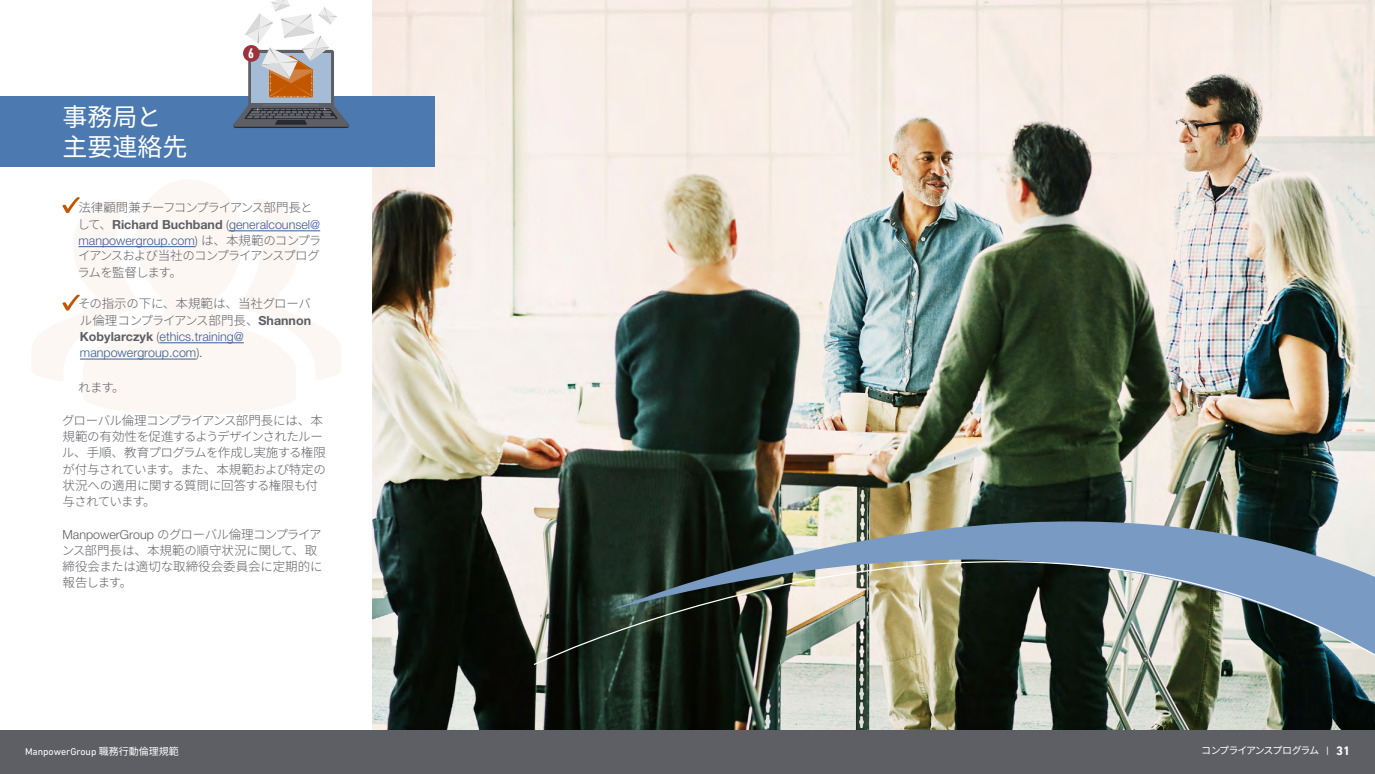
<style>
.page{position:relative;width:1375px;height:774px;background:#fff}
.page>*{position:absolute;margin:0;border:0;box-sizing:border-box;transform-origin:0 0}
.t1{font:25px/30px "Source Han Sans JP";color:#fff}
.t2{font:700 condensed 14px "DIN Next LT Pro";color:#fff}
.t3{font:300 12.5px/16.2px "Source Han Sans JP";letter-spacing:-.035em;color:#5e5f65}
.t4{font:300 12.5px/16.2px "Source Han Sans JP";letter-spacing:-.015em;color:#5e5f65}
.t5{font:300 12.5px/15.9px "Helvetica Neue LT Pro";color:#386097}
.t6{font:300 12.5px/16.2px "Source Han Sans JP";letter-spacing:-.08em;color:#5e5f65}
.t7{font:300 12.5px "Source Han Sans JP";letter-spacing:-.055em;color:#5e5f65}
.t8{font:10px "DIN Next LT Pro";color:#fff}
.t9{font:10px "Source Han Sans JP";letter-spacing:-.115em;color:#fff}
.s1{font-family:"Source Han Sans JP";color:#5e5f65}
.s2{font-weight:700;color:#5e5f65}
.s3{color:#5e5f65}
.s4{font-family:"Helvetica Neue LT Pro";font-weight:700}
.s5{font-family:"Minion Pro";font-weight:400;color:#5e5f65}
.s6{font-family:"Helvetica Neue LT Pro"}
.s7{font-family:"Source Han Sans JP"}
.s8{font-family:"DIN Next LT Pro"}
.s9{font-family:"DIN Next LT Pro";font-weight:700;font-size:12.5px}
</style>
<div class="page">
<svg style="left:296px;top:229px;width:45px;height:151px"></svg>
<svg style="left:83px;top:180px;width:213px;height:235px;fill:#fcf7f3"></svg>
<img style="left:372px;top:0;width:1003px;height:730px">
<div style="left:0;top:96px;width:435px;height:70px;background:#4c79af"></div>
<hr style="left:80px;top:359px;width:116px;height:1px;background:#386097">
<hr style="left:160px;top:342px;width:84px;height:1px;background:#386097">
<hr style="left:78px;top:246px;width:117px;height:1px;background:#386097">
<hr style="left:229px;top:230px;width:91px;height:1px;background:#386097">
<svg style="left:32px;top:197px;width:107px;height:184px"></svg>
<div style="left:248px;top:50px;width:86px;height:59px;background:#5e5f65;border-radius:3px"></div>
<div style="left:251px;top:53px;width:80px;height:50px;background:#a5bcd7"></div>
<hr style="left:263px;top:104px;width:56px;height:2px;background:#67696f">
<svg style="left:233px;top:105px;width:116px;height:23px"></svg>
<svg style="left:245px;top:0;width:92px;height:97px"></svg>
<div style="left:243px;top:45px;width:17px;height:17px;background:#9d323d;border-radius:50%"></div>
<img style="left:613px;top:346px;width:762px;height:32px">
<img style="left:533px;top:378px;width:842px;height:352px">
<div style="left:0;top:730px;width:1375px;height:44px;background:#5e5f65"></div>
<h1 class="t1" style="left:62px;top:102px;width:126px">事務局と主要連絡先</h1>
<p class="t2" style="left:248px;top:45px;width:7px">6</p>
<p class="t7" style="left:78px;top:201px;width:236px">法律顧問兼チーフコンプライアンス部門長と</p>
<p class="t5" style="left:78px;top:216px;width:245px"><span class="s1">して、</span><span class="s2">Richard Buchband</span> <span class="s3">(</span>generalcounsel@ manpowergroup.com<span class="s3">)</span> <span class="s1">は、本規範のコンプラ</span></p>
<p class="t6" style="left:78px;top:248px;width:244px">イアンスおよび当社のコンプライアンスプログラムを監督します。</p>
<p class="t4" style="left:78px;top:295px;width:235px;line-height:16.6px">その指示の下に、本規範は、当社グローバル倫理コンプライアンス部門長、<span class="s4">Shannon</span></p>
<p class="t5" style="left:80px;top:328px;width:165px;line-height:16.2px"><span class="s2">Kobylarczyk</span> <span class="s3">(</span>ethics.training@ manpowergroup.com<span class="s3">)</span><span class="s5">.</span></p>
<p class="t3" style="left:78px;top:380px;width:48px">れます。</p>
<p class="t3" style="left:62px;top:412px;width:266px">グローバル倫理コンプライアンス部門長には、本規範の有効性を促進するようデザインされたルール、手順、教育プログラムを作成し実施する権限が付与されています。また、本規範および特定の状況への適用に関する質問に回答する権限も付与されています。</p>
<p class="t4" style="left:62px;top:526px;width:262px"><span class="s6">ManpowerGroup</span> のグローバル倫理コンプライアンス部門長は、本規範の順守状況に関して、取締役会または適切な取締役会委員会に定期的に報告します。</p>
<p class="t8" style="left:25px;top:745px;width:155px">ManpowerGroup <span class="s7">職務行動倫理規範</span></p>
<p class="t9" style="left:1201px;top:745px;width:150px">コンプライアンスプログラム <span class="s8">|</span> <span class="s9">31</span></p>
</div>
